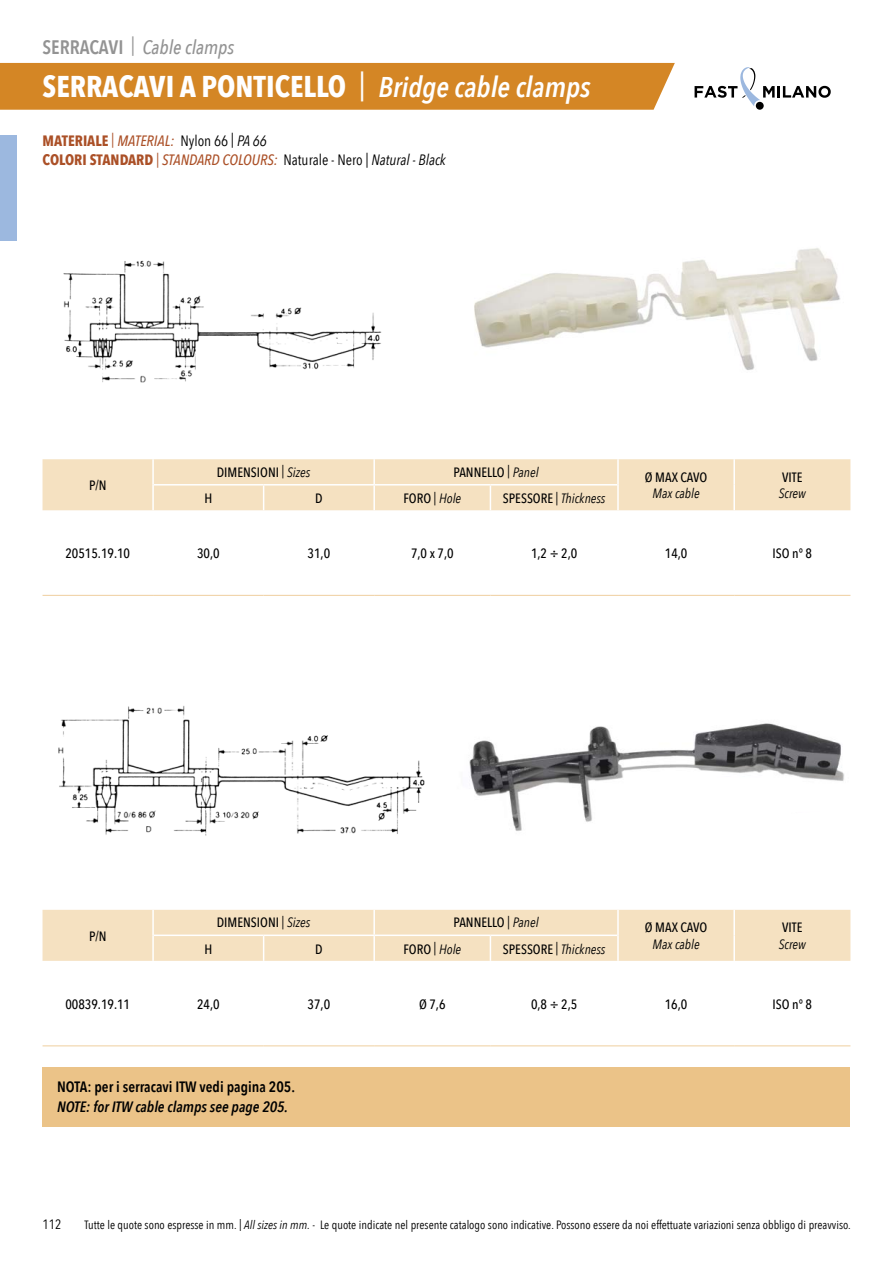
<style>
.page{position:relative;width:893px;height:1263px;background:#fff}
.page>*{position:absolute;margin:0;border:0;box-sizing:border-box;transform-origin:0 0}
.t1{font:700 30px "Avenir Next Condensed";color:#fff}
.t2{font:italic 500 19.5px "Avenir Next Condensed";color:#939393}
.t3{font:italic 500 15px/19.5px "Avenir Next Condensed";color:#ab5027}
.t4{font:600 15px "Avenir Next Condensed";color:#000}
.t5{font:italic 600 15px "Avenir Next Condensed";color:#000}
.t6{font:500 13.5px "Avenir Next Condensed";color:#000}
.t7{font:italic 13.5px "Avenir Next Condensed";color:#000}
.t8{font:13.5px "Avenir Next Condensed";color:#000}
.t9{font:12px "Avenir Next Condensed";color:#000}
.s1{font-weight:600;font-style:normal}
.s2{font-family:"Futura Std";font-weight:400;font-stretch:condensed}
.s3{font-weight:600;font-style:italic;font-size:28.5px}
.s4{font-weight:700;font-style:normal}
.s5{font-weight:400;font-style:normal}
.s6{font-weight:400;font-style:normal;color:#000}
.s7{font-weight:400;color:#000}
.s8{font-weight:400}
.s9{font-weight:400;font-style:italic}
.s10{font-weight:500;font-style:normal}
.s11{font-style:normal}
.s12{font-style:italic}
</style>
<div class="page">
<div style="left:0;top:63px;width:675px;height:47px;background:#d48625"></div>
<div style="left:0;top:135px;width:17px;height:105px;background:#9cb8df"></div>
<div style="left:756px;top:102px;width:8px;height:8px;background:#000;border-radius:50%"></div>
<svg style="left:695px;top:67px;width:136px;height:39px"></svg>
<div style="left:43px;top:1067px;width:807px;height:59px;background:#ebc388"></div>
<hr style="left:43px;top:595px;width:110px;height:1px;background:#efcf9f">
<hr style="left:153px;top:595px;width:111px;height:1px;background:#efcf9f">
<hr style="left:264px;top:595px;width:110px;height:1px;background:#efcf9f">
<hr style="left:374px;top:595px;width:116px;height:1px;background:#efcf9f">
<hr style="left:490px;top:595px;width:128px;height:1px;background:#efcf9f">
<hr style="left:618px;top:595px;width:116px;height:1px;background:#efcf9f">
<hr style="left:734px;top:595px;width:116px;height:1px;background:#efcf9f">
<div style="left:43px;top:459px;width:807px;height:51px;background:#f5e1c1"></div>
<hr style="left:617px;top:485px;width:2px;height:25px;background:#fff">
<hr style="left:154px;top:484px;width:110px;height:1px;background:#fff">
<hr style="left:264px;top:484px;width:110px;height:1px;background:#fff">
<hr style="left:374px;top:484px;width:116px;height:1px;background:#fff">
<hr style="left:490px;top:484px;width:127px;height:1px;background:#fff">
<hr style="left:43px;top:1045px;width:110px;height:1px;background:#efcf9f">
<hr style="left:153px;top:1045px;width:111px;height:1px;background:#efcf9f">
<hr style="left:264px;top:1045px;width:110px;height:1px;background:#efcf9f">
<hr style="left:374px;top:1045px;width:116px;height:1px;background:#efcf9f">
<hr style="left:490px;top:1045px;width:128px;height:1px;background:#efcf9f">
<hr style="left:618px;top:1045px;width:116px;height:1px;background:#efcf9f">
<hr style="left:734px;top:1045px;width:116px;height:1px;background:#efcf9f">
<div style="left:43px;top:910px;width:807px;height:51px;background:#f5e1c1"></div>
<hr style="left:617px;top:935px;width:2px;height:26px;background:#fff">
<img style="left:63px;top:260px;width:319px;height:123px">
<img style="left:58px;top:705px;width:367px;height:131px">
<img style="left:469px;top:723px;width:375px;height:108px">
<img style="left:474px;top:248px;width:366px;height:122px">
<h2 class="t2" style="left:43px;top:35px;width:193px"><span class="s1">SERRACAVI</span> <sup>|</sup> Cable clamps</h2>
<h1 class="t1" style="left:43px;top:68px;width:550px">SERRACAVI A PONTICELLO <span class="s2">|</span> <span class="s3">Bridge cable clamps</span></h1>
<p class="t3" style="left:43px;top:131px;width:405px"><span class="s4">MATERIALE</span> <span class="s5">|</span> MATERIAL: <span class="s6">Nylon 66 |</span> <span class="s7">PA 66<br></span><span class="s4">COLORI STANDARD</span> <span class="s5">|</span> STANDARD COLOURS: <span class="s6">Naturale - Nero |</span> <span class="s7">Natural - Black</span></p>
<p class="t6" style="left:89px;top:477px;width:19px">P/N</p>
<p class="t6" style="left:217px;top:464px;width:95px">DIMENSIONI <span class="s8">|</span> <span class="s9">Sizes</span></p>
<p class="t6" style="left:454px;top:464px;width:87px">PANNELLO <span class="s8">|</span> <span class="s9">Panel</span></p>
<p class="t6" style="left:645px;top:469px;width:64px">Ø MAX CAVO</p>
<p class="t7" style="left:652px;top:485px;width:49px">Max cable</p>
<p class="t6" style="left:204px;top:490px;width:9px">H</p>
<p class="t6" style="left:315px;top:490px;width:9px">D</p>
<p class="t6" style="left:403px;top:490px;width:59px">FORO <span class="s8">|</span> <span class="s9">Hole</span></p>
<p class="t7" style="left:503px;top:490px;width:104px"><span class="s10">SPESSORE</span> <span class="s11">|</span> Thickness</p>
<p class="t6" style="left:782px;top:469px;width:22px">VITE</p>
<p class="t7" style="left:779px;top:485px;width:29px">Screw</p>
<p class="t6" style="left:65px;top:545px;width:66px">20515.19.10</p>
<p class="t6" style="left:197px;top:545px;width:24px">30,0</p>
<p class="t6" style="left:308px;top:545px;width:24px">31,0</p>
<p class="t6" style="left:411px;top:545px;width:44px">7,0 x 7,0</p>
<p class="t6" style="left:531px;top:545px;width:48px">1,2 ÷ 2,0</p>
<p class="t6" style="left:665px;top:545px;width:24px">14,0</p>
<p class="t6" style="left:773px;top:545px;width:41px">ISO n° 8</p>
<p class="t6" style="left:89px;top:928px;width:19px">P/N</p>
<p class="t6" style="left:217px;top:914px;width:95px">DIMENSIONI <span class="s8">|</span> <span class="s9">Sizes</span></p>
<p class="t6" style="left:454px;top:914px;width:87px">PANNELLO <span class="s8">|</span> <span class="s9">Panel</span></p>
<p class="t6" style="left:645px;top:919px;width:64px">Ø MAX CAVO</p>
<p class="t7" style="left:652px;top:936px;width:49px">Max cable</p>
<p class="t6" style="left:204px;top:941px;width:9px">H</p>
<p class="t6" style="left:315px;top:941px;width:9px">D</p>
<p class="t6" style="left:403px;top:941px;width:59px">FORO <span class="s8">|</span> <span class="s9">Hole</span></p>
<p class="t7" style="left:503px;top:941px;width:104px"><span class="s10">SPESSORE</span> <span class="s11">|</span> Thickness</p>
<p class="t6" style="left:782px;top:919px;width:22px">VITE</p>
<p class="t7" style="left:779px;top:936px;width:29px">Screw</p>
<p class="t6" style="left:65px;top:996px;width:66px">00839.19.11</p>
<p class="t6" style="left:197px;top:996px;width:24px">24,0</p>
<p class="t6" style="left:308px;top:996px;width:24px">37,0</p>
<p class="t6" style="left:419px;top:996px;width:28px">Ø 7,6</p>
<p class="t6" style="left:531px;top:996px;width:48px">0,8 ÷ 2,5</p>
<p class="t6" style="left:665px;top:996px;width:24px">16,0</p>
<p class="t6" style="left:772px;top:996px;width:41px">ISO n° 8</p>
<p class="t4" style="left:57px;top:1074px;width:239px">NOTA: per i serracavi ITW vedi pagina 205.</p>
<p class="t5" style="left:57px;top:1097px;width:232px">NOTE: for ITW cable clamps see page 205.</p>
<p class="t8" style="left:43px;top:1213px;width:21px">112</p>
<p class="t9" style="left:85px;top:1214px;width:768px">Tutte le quote sono espresse in mm. | <span class="s12">All sizes in mm.</span> - Le quote indicate nel presente catalogo sono indicative. Possono essere da noi effettuate variazioni senza obbligo di preavviso.</p>
</div>
